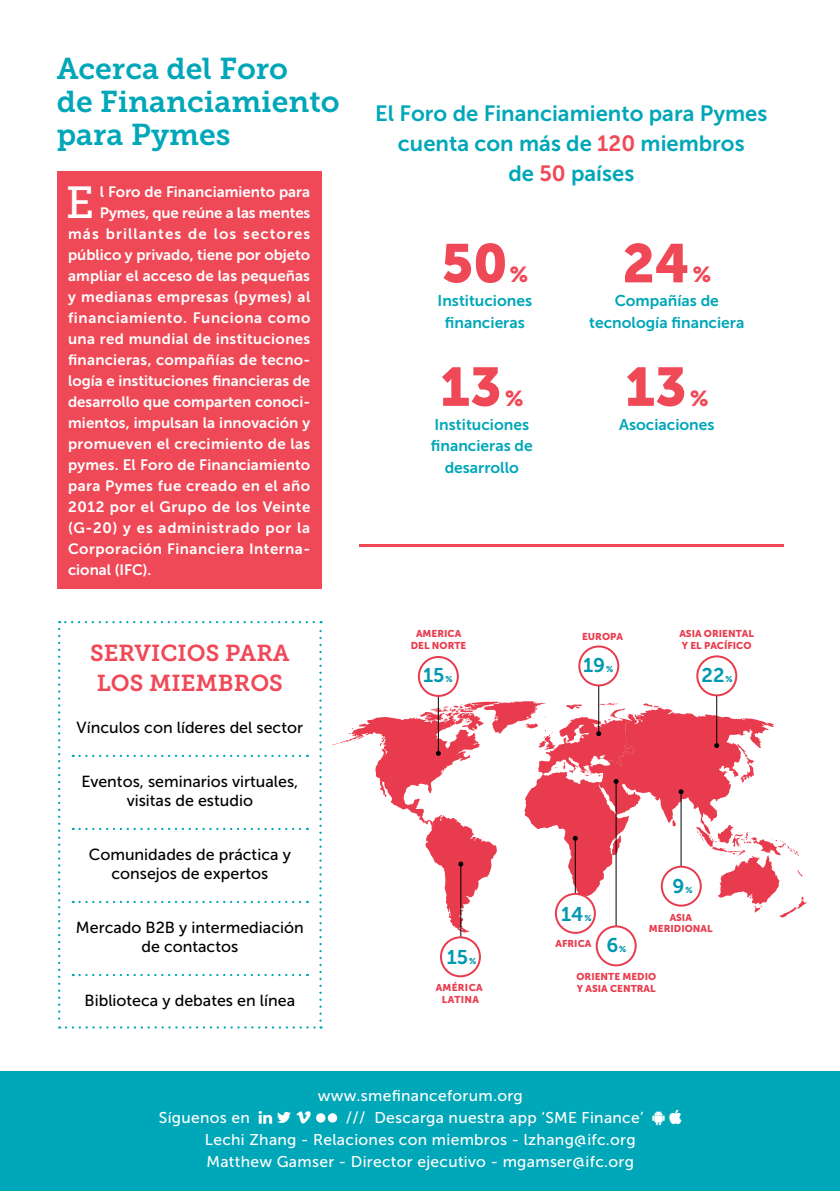
<style>
.page{position:relative;width:840px;height:1191px;background:#fff}
.page>*{position:absolute;margin:0;border:0;box-sizing:border-box;transform-origin:0 0}
.t1{font:54px "Museo Sans 900";color:#ef4957}
.t2{font:44.8px "Museo Slab 500";color:#fff}
.t3{font:30px/33px "Museo Slab 700";color:#00a7b8}
.t4{font:23px/30px "Museo Slab 700";color:#ef4957}
.t5{font:22px/30px "Museo Sans 700";color:#00a7b8;text-align:center}
.t6{font:21.6px "Museo Sans 900";color:#ef4957}
.t7{font:19.8px "Museo Sans 700";color:#0098af}
.t8{font:16px/19.6px "Museo Sans 500";color:#000;text-align:center}
.t9{font:15.6px/22px "Museo Sans 500";letter-spacing:.02em;color:#fff}
.t10{font:15.6px/21.6px "Museo Sans 700";color:#00a7b8;text-align:center}
.t11{font:15px "Museo Sans 700";letter-spacing:.02em;color:#fff}
.t12{font:15px "Museo Sans 700";color:#fff}
.t13{font:15px "Museo Sans 700";letter-spacing:.045em;color:#fff}
.t14{font:15px "Museo Sans 700";letter-spacing:.075em;color:#fff}
.t15{font:15px "Museo Sans 700";letter-spacing:.05em;color:#fff}
.t16{font:15px "Museo Sans 700";letter-spacing:.04em;color:#fff}
.t17{font:15px "Museo Sans 700";letter-spacing:-.01em;color:#fff}
.t18{font:9.8px/11.8px "Museo Sans 900";color:#e83c4e}
.t19{font:9.8px/11.8px "Museo Sans 900";letter-spacing:.03em;color:#e83c4e;text-align:center}
.t20{font:8.4px "Museo Sans 900";color:#0098af}
.s1{color:#ef4957}
</style>
<div class="page">
<div style="left:57px;top:171px;width:264px;height:418px;background:#ef4957"></div>
<hr style="left:359px;top:544px;width:424px;height:3px;background:#ef4957">
<svg style="left:73px;top:754px;width:235px;height:3px"></svg>
<svg style="left:73px;top:827px;width:235px;height:3px"></svg>
<svg style="left:73px;top:901px;width:235px;height:2px"></svg>
<svg style="left:73px;top:974px;width:235px;height:2px"></svg>
<svg style="left:58px;top:629px;width:2px;height:399px"></svg>
<svg style="left:66px;top:1026px;width:255px;height:2px"></svg>
<svg style="left:319px;top:621px;width:2px;height:399px"></svg>
<svg style="left:59px;top:621px;width:254px;height:2px"></svg>
<svg style="left:332px;top:701px;width:474px;height:231px"></svg>
<div style="left:417px;top:656px;width:41px;height:41px;border:2px solid #e83c4e;border-radius:50%"></div>
<div style="left:578px;top:645px;width:41px;height:41px;border:2px solid #e83c4e;border-radius:50%"></div>
<div style="left:696px;top:655px;width:40px;height:41px;border:2px solid #e83c4e;border-radius:50%"></div>
<div style="left:661px;top:866px;width:39px;height:39px;background:#fff;border-radius:50%"></div>
<div style="left:660px;top:865px;width:41px;height:41px;border:2px solid #e83c4e;border-radius:50%"></div>
<div style="left:555px;top:894px;width:39px;height:39px;background:#fff;border-radius:50%"></div>
<div style="left:554px;top:893px;width:41px;height:41px;border:2px solid #e83c4e;border-radius:50%"></div>
<div style="left:594px;top:926px;width:39px;height:39px;background:#fff;border-radius:50%"></div>
<div style="left:595px;top:925px;width:41px;height:41px;border:2px solid #e83c4e;border-radius:50%"></div>
<div style="left:439px;top:936px;width:41px;height:41px;border:2px solid #e83c4e;border-radius:50%"></div>
<div style="left:0;top:1071px;width:839px;height:120px;background:#00a7b8"></div>
<svg style="left:316px;top:1113px;width:21px;height:10px"></svg>
<h3 class="t3" style="left:57px;top:52px;width:284px">Acerca del Foro<br>de Financiamiento para Pymes</h3>
<h2 class="t2" style="left:66px;top:177px;width:30px">E</h2>
<p class="t12" style="left:100px;top:183px;width:212px">l Foro de Financiamiento para</p>
<p class="t17" style="left:100px;top:204px;width:212px">Pymes, que reúne a las mentes</p>
<p class="t14" style="left:68px;top:225px;width:243px">más brillantes de los sectores</p>
<p class="t12" style="left:68px;top:246px;width:243px">público y privado, tiene por objeto</p>
<p class="t11" style="left:68px;top:267px;width:243px">ampliar el acceso de las pequeñas</p>
<p class="t11" style="left:68px;top:288px;width:243px">y medianas empresas (pymes) al</p>
<p class="t13" style="left:68px;top:309px;width:244px">financiamiento. Funciona como</p>
<p class="t11" style="left:68px;top:330px;width:244px">una red mundial de instituciones</p>
<p class="t11" style="left:68px;top:351px;width:244px">financieras, compañías de tecno-</p>
<p class="t12" style="left:68px;top:372px;width:243px">logía e instituciones financieras de</p>
<p class="t12" style="left:68px;top:393px;width:243px">desarrollo que comparten conoci-</p>
<p class="t11" style="left:68px;top:414px;width:243px">mientos, impulsan la innovación y</p>
<p class="t11" style="left:68px;top:435px;width:244px">promueven el crecimiento de las</p>
<p class="t11" style="left:68px;top:456px;width:243px">pymes. El Foro de Financiamiento</p>
<p class="t11" style="left:68px;top:477px;width:243px">para Pymes fue creado en el año</p>
<p class="t16" style="left:68px;top:498px;width:244px">2012 por el Grupo de los Veinte</p>
<p class="t15" style="left:68px;top:519px;width:243px">(G-20) y es administrado por la</p>
<p class="t11" style="left:68px;top:540px;width:243px">Corporación Financiera Interna-</p>
<p class="t12" style="left:68px;top:561px;width:85px">cional (IFC).</p>
<h3 class="t4" style="left:90px;top:638px;width:201px">SERVICIOS PARA<br>LOS MIEMBROS</h3>
<p class="t8" style="left:77px;top:718px;width:228px">Vínculos con líderes del sector</p>
<p class="t8" style="left:81px;top:771px;width:218px">Eventos, seminarios virtuales, visitas de estudio</p>
<p class="t8" style="left:89px;top:844px;width:203px">Comunidades de práctica y consejos de expertos</p>
<p class="t8" style="left:76px;top:917px;width:229px">Mercado B2B y intermediación de contactos</p>
<p class="t8" style="left:84px;top:990px;width:212px">Biblioteca y debates en línea</p>
<h3 class="t5" style="left:375px;top:98px;width:393px">El Foro de Financiamiento para Pymes cuenta con más de <span class="s1">120</span> miembros<br>de <span class="s1">50</span> países</h3>
<h1 class="t1" style="left:441px;top:233px;width:68px">50</h1>
<h3 class="t6" style="left:509px;top:262px;width:20px">%</h3>
<p class="t10" style="left:437px;top:290px;width:96px">Instituciones financieras</p>
<h1 class="t1" style="left:440px;top:356px;width:63px">13</h1>
<h3 class="t6" style="left:505px;top:386px;width:20px">%</h3>
<p class="t10" style="left:430px;top:414px;width:103px">Instituciones financieras de desarrollo</p>
<h1 class="t1" style="left:622px;top:233px;width:69px">24</h1>
<h3 class="t6" style="left:692px;top:262px;width:20px">%</h3>
<p class="t10" style="left:589px;top:290px;width:157px">Compañías de tecnología financiera</p>
<h1 class="t1" style="left:624px;top:356px;width:63px">13</h1>
<h3 class="t6" style="left:689px;top:386px;width:20px">%</h3>
<p class="t10" style="left:618px;top:414px;width:97px">Asociaciones</p>
<p class="t18" style="left:410px;top:628px;width:57px;text-align:center">AMERICA<br>DEL NORTE</p>
<h3 class="t7" style="left:423px;top:664px;width:23px">15</h3>
<p class="t20" style="left:445px;top:674px;width:9px">%</p>
<p class="t18" style="left:581px;top:630px;width:42px">EUROPA</p>
<p class="t18" style="left:679px;top:627px;width:76px">ASIA ORIENTAL<br>Y EL PACÍFICO</p>
<h3 class="t7" style="left:582px;top:654px;width:24px">19</h3>
<p class="t20" style="left:605px;top:665px;width:9px">%</p>
<h3 class="t7" style="left:701px;top:664px;width:24px">22</h3>
<p class="t20" style="left:725px;top:674px;width:9px">%</p>
<h3 class="t7" style="left:446px;top:946px;width:23px">15</h3>
<p class="t20" style="left:468px;top:956px;width:9px">%</p>
<p class="t19" style="left:435px;top:982px;width:48px">AMÉRICA<br>LATINA</p>
<h3 class="t7" style="left:561px;top:903px;width:24px">14</h3>
<p class="t20" style="left:584px;top:913px;width:9px">%</p>
<p class="t18" style="left:555px;top:937px;width:37px">AFRICA</p>
<h3 class="t7" style="left:606px;top:934px;width:13px">6</h3>
<p class="t20" style="left:619px;top:944px;width:9px">%</p>
<h3 class="t7" style="left:672px;top:875px;width:13px">9</h3>
<p class="t20" style="left:685px;top:885px;width:9px">%</p>
<p class="t18" style="left:648px;top:911px;width:65px;text-align:center">ASIA<br>MERIDIONAL</p>
<p class="t18" style="left:576px;top:970px;width:81px">ORIENTE MEDIO<br>Y ASIA CENTRAL</p>
<p class="t9" style="left:317px;top:1084px;width:206px">www.smefinanceforum.org</p>
<p class="t9" style="left:205px;top:1106px;width:440px;text-indent:141px">/// Descarga nuestra app ‘SME Finance’<br>Lechi Zhang - Relaciones con miembros - lzhang@ifc.org<br>Matthew Gamser - Director ejecutivo - mgamser@ifc.org</p>
<p class="t9" style="left:159px;top:1106px;width:92px">Síguenos en</p>
</div>
